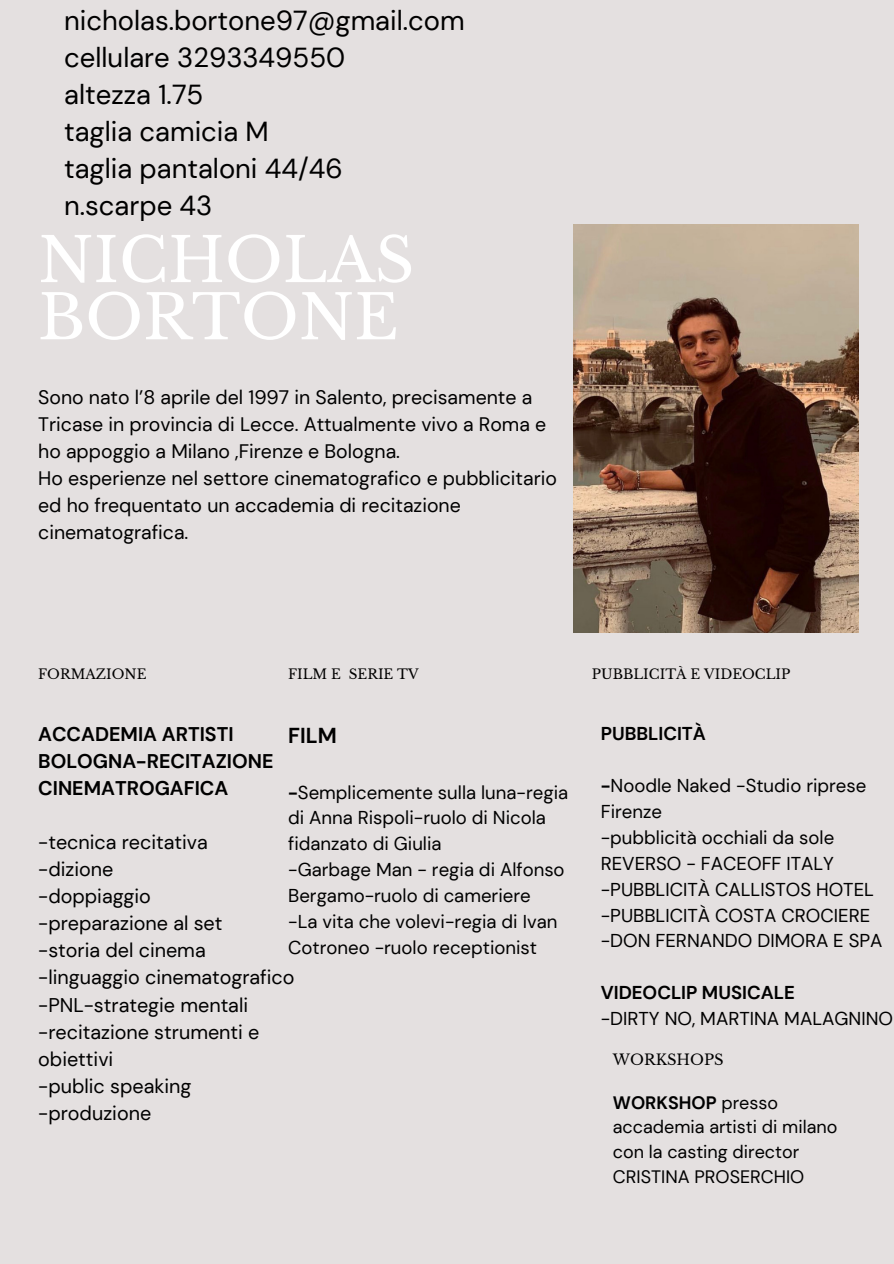
<style>
.page{position:relative;width:894px;height:1264px;background:#fff}
.page>*{position:absolute;margin:0;border:0;box-sizing:border-box;transform-origin:0 0}
.t1{font:61.35px/57.2px "Libre Baskerville";color:#fff}
.t2{font:27.45px "DM Sans";color:#000}
.t3{font:700 21.6px "DM Sans";color:#000}
.t4{font:19.8px/27px "DM Sans";color:#000}
.t5{font:700 19.8px/27px "DM Sans";color:#000}
.t6{font:19.5px/27px "DM Sans";color:#000}
.t7{font:18.6px/25.8px "DM Sans";color:#000}
.t8{font:700 18.6px "DM Sans";color:#000}
.t9{font:18px/24.8px "DM Sans";color:#000}
.t10{font:14.7px "Libre Baskerville";color:#000}
.t11{font:13.5px "Libre Baskerville";color:#000}
.s1{font-weight:700}
</style>
<div class="page">
<div style="left:0;top:0;width:893px;height:1263px;background:#e4e0e0"></div>
<img style="left:573px;top:225px;width:285px;height:407px">
<p class="t2" style="left:64px;top:3px;width:402px">nicholas.bortone97@gmail.com</p>
<p class="t2" style="left:64px;top:40px;width:282px">cellulare 3293349550</p>
<p class="t2" style="left:64px;top:77px;width:141px">altezza 1.75</p>
<p class="t2" style="left:64px;top:114px;width:206px">taglia camicia M</p>
<p class="t2" style="left:64px;top:151px;width:280px">taglia pantaloni 44/46</p>
<p class="t2" style="left:64px;top:188px;width:150px">n.scarpe 43</p>
<p class="t1" style="left:38px;top:232px;width:377px">NICHOLAS<br>BORTONE</p>
<p class="t6" style="left:38px;top:384px;width:509px">Sono nato l’8 aprile del 1997 in Salento, precisamente a<br>Tricase in provincia di Lecce. Attualmente vivo a Roma e ho appoggio a Milano ,Firenze e Bologna.</p>
<p class="t6" style="left:38px;top:465px;width:520px">Ho esperienze nel settore cinematografico e pubblicitario ed ho frequentato un accademia di recitazione cinematografica.</p>
<p class="t11" style="left:38px;top:666px;width:110px">FORMAZIONE</p>
<p class="t11" style="left:288px;top:666px;width:132px">FILM E SERIE TV</p>
<p class="t11" style="left:591px;top:666px;width:200px">PUBBLICITÀ E VIDEOCLIP</p>
<p class="t5" style="left:38px;top:721px;width:237px">ACCADEMIA ARTISTI<br>BOLOGNA-RECITAZIONE<br>CINEMATROGAFICA</p>
<p class="t4" style="left:38px;top:829px;width:171px">-tecnica recitativa</p>
<p class="t4" style="left:38px;top:856px;width:77px">-dizione</p>
<p class="t4" style="left:38px;top:883px;width:114px">-doppiaggio</p>
<p class="t4" style="left:38px;top:910px;width:186px">-preparazione al set</p>
<p class="t4" style="left:38px;top:937px;width:169px">-storia del cinema</p>
<p class="t4" style="left:38px;top:964px;width:258px">-linguaggio cinematografico</p>
<p class="t4" style="left:38px;top:991px;width:211px">-PNL-strategie mentali</p>
<p class="t4" style="left:38px;top:1018px;width:223px">-recitazione strumenti e obiettivi</p>
<p class="t4" style="left:38px;top:1072px;width:154px">-public speaking</p>
<p class="t4" style="left:38px;top:1099px;width:115px">-produzione</p>
<p class="t3" style="left:288px;top:722px;width:50px">FILM</p>
<p class="t7" style="left:288px;top:779px;width:281px"><span class="s1">-</span>Semplicemente sulla luna-regia di Anna Rispoli-ruolo di Nicola fidanzato di Giulia</p>
<p class="t7" style="left:288px;top:857px;width:278px">-Garbage Man - regia di Alfonso<br>Bergamo-ruolo di cameriere</p>
<p class="t7" style="left:288px;top:908px;width:270px">-La vita che volevi-regia di Ivan<br>Cotroneo -ruolo receptionist</p>
<p class="t8" style="left:600px;top:722px;width:107px">PUBBLICITÀ</p>
<p class="t7" style="left:600px;top:773px;width:267px"><span class="s1">-</span>Noodle Naked -Studio riprese<br>Firenze</p>
<p class="t7" style="left:600px;top:824px;width:235px">-pubblicità occhiali da sole<br>REVERSO - FACEOFF ITALY</p>
<p class="t7" style="left:600px;top:876px;width:275px">-PUBBLICITÀ CALLISTOS HOTEL</p>
<p class="t7" style="left:600px;top:902px;width:271px">-PUBBLICITÀ COSTA CROCIERE</p>
<p class="t7" style="left:600px;top:928px;width:283px">-DON FERNANDO DIMORA E SPA</p>
<p class="t8" style="left:600px;top:980px;width:195px">VIDEOCLIP MUSICALE</p>
<p class="t7" style="left:600px;top:1005px;width:294px">-DIRTY NO, MARTINA MALAGNINO</p>
<p class="t10" style="left:612px;top:1051px;width:112px">WORKSHOPS</p>
<p class="t9" style="left:612px;top:1090px;width:226px"><span class="s1">WORKSHOP</span> presso accademia artisti di milano con la casting director<br>CRISTINA PROSERCHIO</p>
</div>
